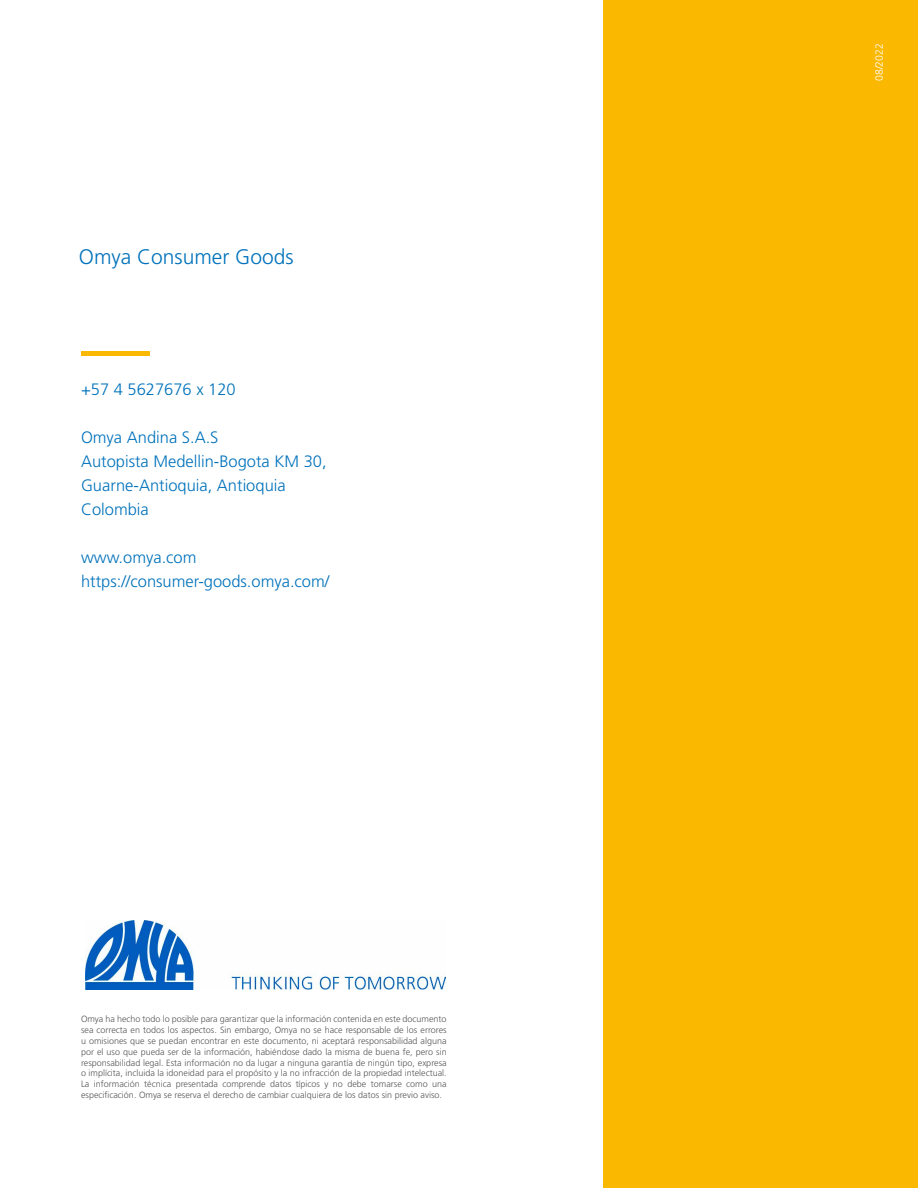
<style>
.page{position:relative;width:918px;height:1188px;background:#fff}
.page>*{position:absolute;margin:0;border:0;box-sizing:border-box;transform-origin:0 0}
.t1{font:300 21px "Frutiger LT Std";color:#0072bb}
.t2{font:300 16.5px/24px "Frutiger LT Std";color:#0072bb}
.t3{font:300 10.5px "Frutiger LT Std";color:#fff}
.t4{font:300 9px/10.8px "Frutiger LT Std";color:#575756;text-align:justify}
</style>
<div class="page">
<img style="left:86px;top:921px;width:359px;height:69px">
<div style="left:603px;top:0;width:315px;height:1188px;background:#fbb800"></div>
<hr style="left:81px;top:351px;width:68px;height:4px;background:#fbb800">
<h1 class="t1" style="left:79px;top:245px;width:216px">Omya Consumer Goods</h1>
<h2 class="t2" style="left:81px;top:377px;width:156px">+57 4 5627676 x 120</h2>
<h2 class="t2" style="left:81px;top:425px;width:247px">Omya Andina S.A.S<br>Autopista Medellin-Bogota KM 30,<br>Guarne-Antioquia, Antioquia<br>Colombia</h2>
<h2 class="t2" style="left:81px;top:545px;width:250px">www.omya.com https://consumer-goods.omya.com/</h2>
<p class="t4" style="left:81px;top:1014px;width:367px">Omya ha hecho todo lo posible para garantizar que la información contenida en este documento sea correcta en todos los aspectos. Sin embargo, Omya no se hace responsable de los errores u omisiones que se puedan encontrar en este documento, ni aceptará responsabilidad alguna por el uso que pueda ser de la información, habiéndose dado la misma de buena fe, pero sin responsabilidad legal. Esta información no da lugar a ninguna garantía de ningún tipo, expresa o implícita, incluida la idoneidad para el propósito y la no infracción de la propiedad intelectual.<br>La información técnica presentada comprende datos típicos y no debe tomarse como una especificación. Omya se reserva el derecho de cambiar cualquiera de los datos sin previo aviso.</p>
<p class="t3" style="left:873px;top:81px;width:39px;rotate:-90deg">08/2022</p>
</div>
